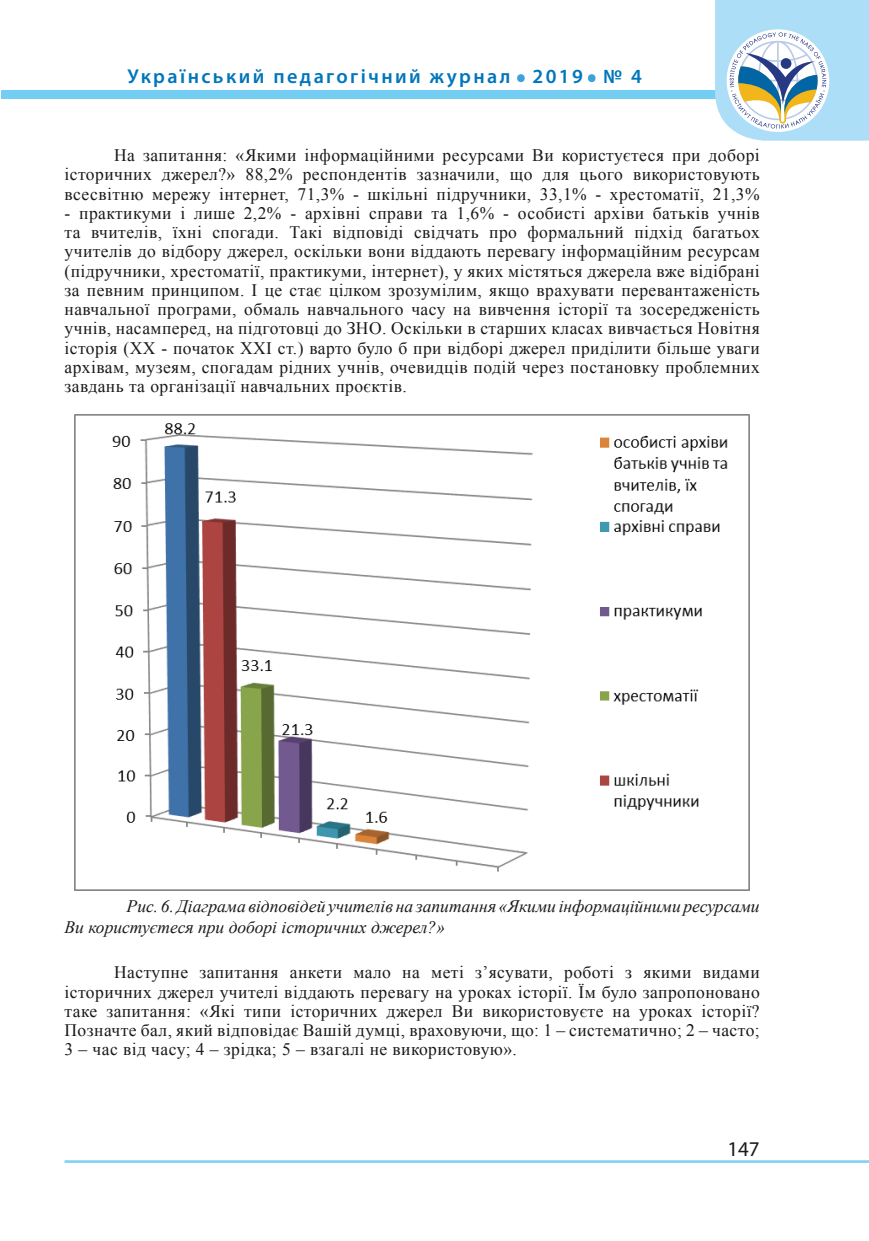
<style>
.page{position:relative;width:869px;height:1241px;background:#fff}
.page>*{position:absolute;margin:0;border:0;box-sizing:border-box;transform-origin:0 0}
.t1{font:600 50.4px "Myriad Pro";color:#3ca2da}
.t2{font:21px "Myriad Pro";color:#1a1a19}
.t3{font:600 20.12px "Myriad Pro";letter-spacing:.12em;color:#0076bb}
.Стиль_абзаца_1222222{font:17.5px/19.2px "Times New Roman";letter-spacing:.025em;color:#1a1a19;text-align:justify}
.t4{font:italic 17.5px/21px "Times New Roman";color:#1a1a19}
</style>
<div class="page">
<div style="left:1px;top:90px;width:867px;height:8px;background:#74cdf3"></div>
<hr style="left:64px;top:1159px;width:804px;height:3px;background:#82d0f4">
<svg style="left:714px;top:0;width:154px;height:141px"></svg>
<img style="left:75px;top:415px;width:674px;height:475px">
<p class="t3" style="left:127px;top:64px;width:384px">Український педагогічний журнал</p>
<h1 class="t1" style="left:514px;top:33px;width:13px">.</h1>
<p class="t3" style="left:532px;top:64px;width:52px">2019</p>
<h1 class="t1" style="left:585px;top:33px;width:13px">.</h1>
<p class="t3" style="left:603px;top:64px;width:40px">№ 4</p>
<p class="Стиль_абзаца_1222222" style="left:64px;top:145px;width:696px;text-indent:50px">На запитання: «Якими інформаційними ресурсами Ви користуєтеся при доборі історичних джерел?» 88,2% респондентів зазначили, що для цього використовують всесвітню мережу інтернет, 71,3% ‑ шкільні підручники, 33,1% ‑ хрестоматії, 21,3% ‑ практикуми і лише 2,2% ‑ архівні справи та 1,6% ‑ особисті архіви батьків учнів та вчителів, їхні спогади. Такі відповіді свідчать про формальний підхід багатьох учителів до відбору джерел, оскільки вони віддають перевагу інформаційним ресурсам (підручники, хрестоматії, практикуми, інтернет), у яких містяться джерела вже відібрані за певним принципом. І це стає цілком зрозумілим, якщо врахувати перевантаженість навчальної програми, обмаль навчального часу на вивчення історії та зосередженість учнів, насамперед, на підготовці до ЗНО. Оскільки в старших класах вивчається Новітня історія (ХХ - початок ХХІ ст.) варто було б при відборі джерел приділити більше уваги архівам, музеям, спогадам рідних учнів, очевидців подій через постановку проблемних завдань та організації навчальних проєктів.</p>
<p class="t4" style="left:64px;top:894px;width:696px;text-indent:62px">Рис. 6. Діаграма відповідей учителів на запитання «Якими інформаційними ресурсами<br>Ви користуєтеся при доборі історичних джерел?»</p>
<p class="Стиль_абзаца_1222222" style="left:64px;top:962px;width:696px;text-indent:50px">Наступне запитання анкети мало на меті з’ясувати, роботі з якими видами історичних джерел учителі віддають перевагу на уроках історії. Їм було запропоновано таке запитання: «Які типи історичних джерел Ви використовуєте на уроках історії?<br>Позначте бал, який відповідає Вашій думці, враховуючи, що: 1 – систематично; 2 – часто; 3 – час від часу; 4 – зрідка; 5 – взагалі не використовую».</p>
<p class="t2" style="left:727px;top:1135px;width:34px">147</p>
</div>
